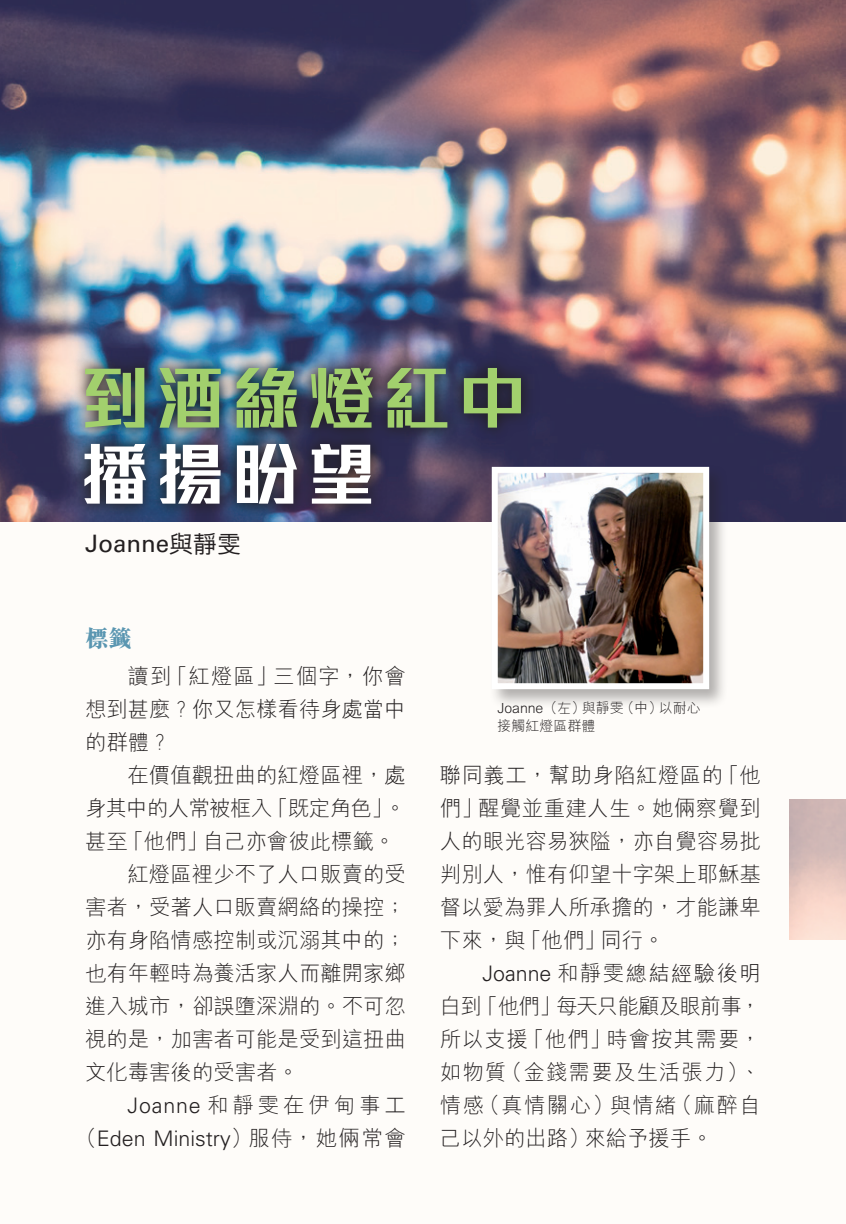
<style>
.page{position:relative;width:846px;height:1224px;background:#fefcf9}
.page>*{position:absolute;margin:0;border:0;box-sizing:border-box;transform-origin:0 0}
.t1{font:700 68px "M Stiff Hei HK";letter-spacing:.11em;color:#a2d06d}
.t2{font:700 68px "M Stiff Hei HK";color:#fff}
.t3{font:24px "Univers LT Std";color:#231f20}
.t4{font:800 23.4px "M Sung HK";color:#5a96b1}
.t5{font:300 21.4px/33px "M Hei HK";color:#231f20;text-align:justify}
.t6{font:300 21.4px "Univers LT Std";color:#231f20}
.t7{font:300 21.4px "M Hei HK";letter-spacing:-.03em;color:#231f20}
.t8{font:300 21.4px "M Hei HK";letter-spacing:.185em;color:#231f20}
.t9{font:300 14px/18px "M Hei HK";color:#231f20}
.s1{font-family:"M Hei HK";font-weight:500}
.s2{font-family:"Univers LT Std"}
.s3{font-family:"M Hei HK"}
</style>
<div class="page">
<img style="left:0;top:0;width:846px;height:522px">
<div style="left:489px;top:464px;width:239px;height:244px;background:#231f20;opacity:.35"></div>
<img style="left:499px;top:474px;width:203px;height:208px">
<div style="left:492px;top:467px;width:217px;height:222px;border:6px solid #fff"></div>
<div style="left:65px;top:348px;width:477px;height:177px;background:#231f20;opacity:.5"></div>
<div style="left:829px;top:0;width:17px;height:17px;background:#84595f"></div>
<h1 class="t1" style="left:81px;top:365px;width:447px">到酒綠燈紅中</h1>
<h1 class="t2" style="left:81px;top:441px;width:296px">播揚盼望</h1>
<p class="t3" style="left:85px;top:529px;width:158px">Joanne<span class="s1">與靜雯</span></p>
<p class="t4" style="left:85px;top:627px;width:48px">標籤</p>
<p class="t5" style="left:85px;top:660px;width:322px;text-indent:43px">讀到「紅燈區」三個字，你會想到甚麼？你又怎樣看待身處當中的群體？</p>
<p class="t5" style="left:128px;top:759px;width:280px">在價值觀扭曲的紅燈區裡，處</p>
<p class="t7" style="left:85px;top:797px;width:322px">身其中的人常被框入「既定角色」。</p>
<p class="t5" style="left:85px;top:825px;width:312px">甚至「他們」自己亦會彼此標籤。</p>
<p class="t5" style="left:128px;top:858px;width:280px">紅燈區裡少不了人口販賣的受</p>
<p class="t5" style="left:85px;top:891px;width:322px">害者，受著人口販賣網絡的操控；</p>
<p class="t5" style="left:85px;top:924px;width:322px">亦有身陷情感控制或沉溺其中的；</p>
<p class="t5" style="left:85px;top:957px;width:322px">也有年輕時為養活家人而離開家鄉</p>
<p class="t5" style="left:85px;top:990px;width:322px">進入城市，卻誤墮深淵的。不可忽</p>
<p class="t5" style="left:85px;top:1023px;width:322px">視的是，加害者可能是受到這扭曲</p>
<p class="t5" style="left:85px;top:1056px;width:216px">文化毒害後的受害者。</p>
<p class="t8" style="left:128px;top:1094px;width:280px"><span class="s2">Joanne</span> 和靜雯在伊甸事工</p>
<p class="t6" style="left:75px;top:1126px;width:332px"><span class="s3">（</span>Eden Ministry<span class="s3">）服侍，她倆常會</span></p>
<p class="t9" style="left:497px;top:699px;width:205px">Joanne（左）與靜雯（中）以耐心接觸紅燈區群體</p>
<p class="t5" style="left:440px;top:759px;width:323px">聯同義工，幫助身陷紅燈區的「他們」醒覺並重建人生。她倆察覺到人的眼光容易狹隘，亦自覺容易批判別人，惟有仰望十字架上耶穌基督以愛為罪人所承擔的，才能謙卑下來，與「他們」同行。</p>
<p class="t5" style="left:440px;top:957px;width:322px;text-indent:43px"><span class="s2">Joanne</span> 和靜雯總結經驗後明白到「他們」每天只能顧及眼前事，所以支援「他們」時會按其需要，如物質（金錢需要及生活張力）、情感（真情關心）與情緒（麻醉自己以外的出路）來給予援手。</p>
</div>
